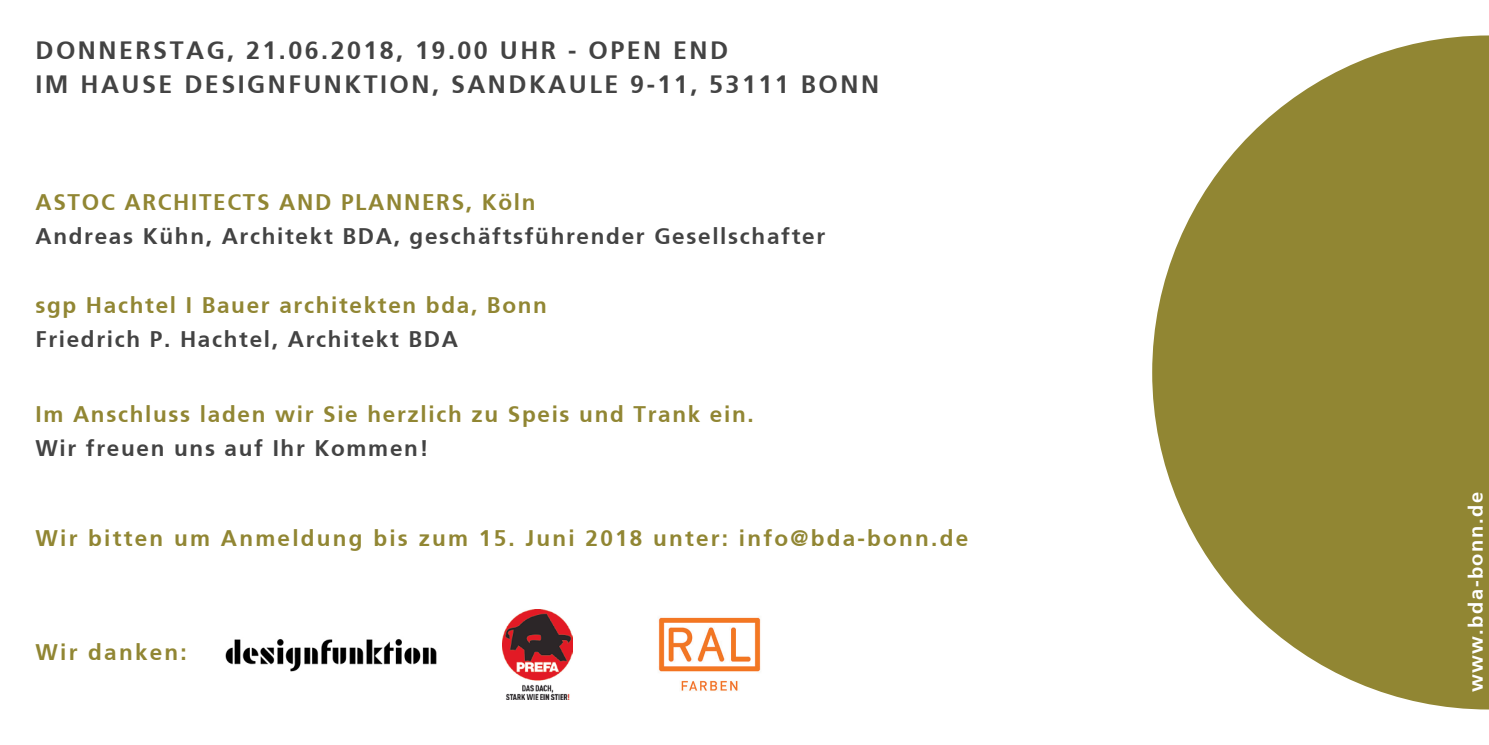
<style>
.page{position:relative;width:1489px;height:745px;background:#fff}
.page>*{position:absolute;margin:0;border:0;box-sizing:border-box;transform-origin:0 0}
.t1{font:700 25px "BDA Frutiger";letter-spacing:.1em;color:#434343}
.t2{font:700 22.5px "BDA Frutiger";letter-spacing:.075em;color:#918633}
.t3{font:700 22.5px "BDA Frutiger";letter-spacing:.075em;color:#434343}
.t4{font:700 22.5px "BDA Frutiger";letter-spacing:.1em;color:#918633}
.t5{font:700 20px "BDA Frutiger";letter-spacing:.075em;color:#fff}
</style>
<div class="page">
<svg style="left:1152px;top:35px;width:336px;height:674px;fill:#918633"></svg>
<img style="left:502px;top:609px;width:70px;height:89px">
<img style="left:225px;top:639px;width:212px;height:32px">
<img style="left:658px;top:617px;width:103px;height:74px">
<p class="t1" style="left:35px;top:35px;width:694px">DONNERSTAG, 21.06.2018, 19.00 UHR - OPEN END</p>
<p class="t1" style="left:35px;top:69px;width:845px">IM HAUSE DESIGNFUNKTION, SANDKAULE 9-11, 53111 BONN</p>
<p class="t2" style="left:35px;top:188px;width:501px">ASTOC ARCHITECTS AND PLANNERS, Köln</p>
<p class="t3" style="left:35px;top:222px;width:791px">Andreas Kühn, Architekt BDA, geschäftsführender Gesellschafter</p>
<p class="t2" style="left:35px;top:292px;width:513px">sgp Hachtel I Bauer architekten bda, Bonn</p>
<p class="t3" style="left:35px;top:326px;width:424px">Friedrich P. Hachtel, Architekt BDA</p>
<p class="t2" style="left:35px;top:401px;width:719px">Im Anschluss laden wir Sie herzlich zu Speis und Trank ein.</p>
<p class="t3" style="left:35px;top:435px;width:394px">Wir freuen uns auf Ihr Kommen!</p>
<p class="t4" style="left:35px;top:524px;width:934px">Wir bitten um Anmeldung bis zum 15. Juni 2018 unter: info@bda-bonn.de</p>
<p class="t4" style="left:35px;top:638px;width:153px">Wir danken:</p>
<p class="t5" style="left:1463px;top:692px;width:201px;rotate:-90deg">www.bda-bonn.de</p>
</div>
